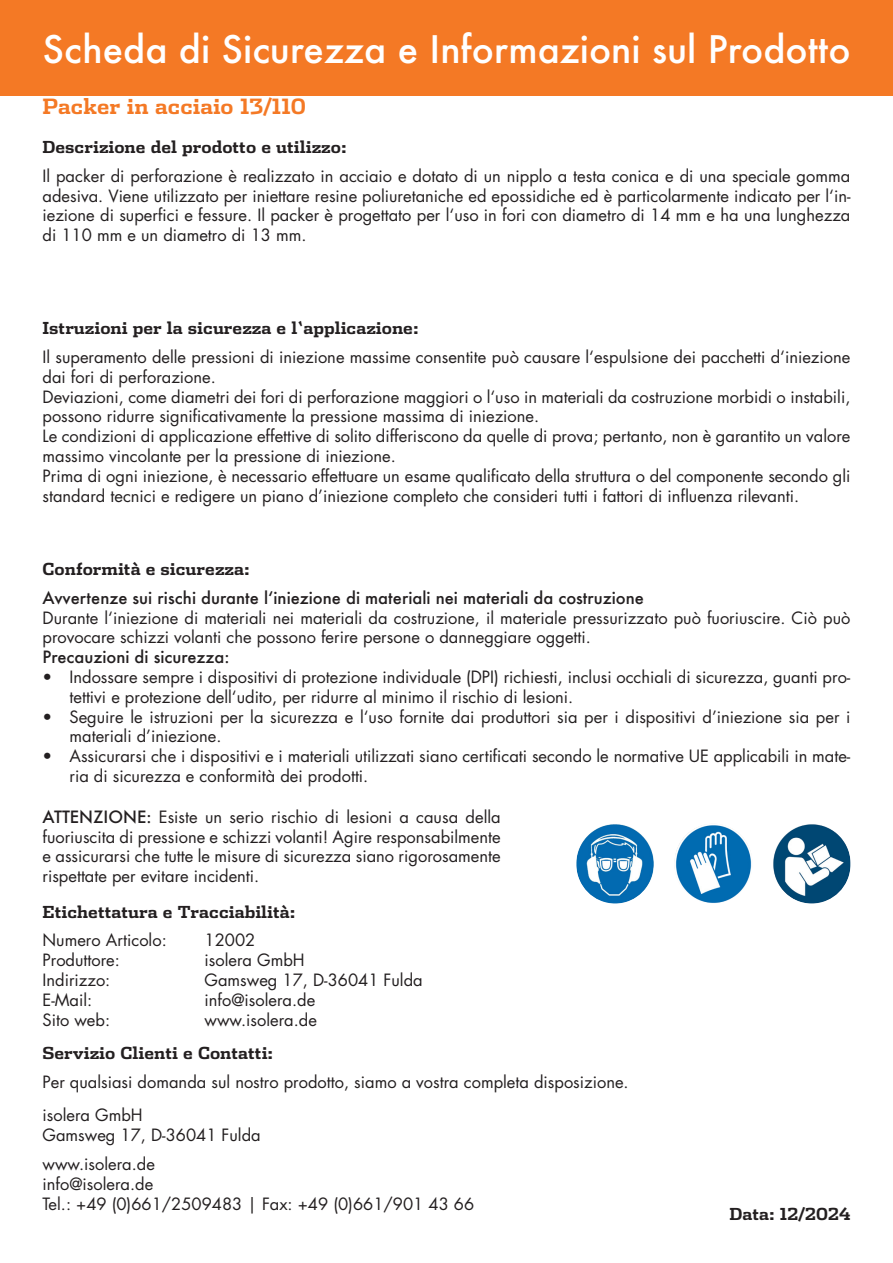
<style>
.page{position:relative;width:893px;height:1263px;background:#fff}
.page>*{position:absolute;margin:0;border:0;box-sizing:border-box;transform-origin:0 0}
.t1{font:500 36.9px "Futura";color:#fff}
.t2{font:700 21px "Dispatch";color:#f47925}
.t3{font:16.5px/19.8px "Futura Std";color:#231f20}
.t4{font:700 16.5px "Dispatch";color:#231f20}
.t5{font:500 16.5px "Futura";color:#231f20}
.s1{font-family:"Futura";font-weight:500}
</style>
<div class="page">
<div style="left:0;top:0;width:893px;height:96px;background:#f47925"></div>
<img style="left:576px;top:824px;width:78px;height:79px;border-radius:39px">
<img style="left:675px;top:824px;width:77px;height:79px;border-radius:39px">
<img style="left:773px;top:824px;width:77px;height:79px;border-radius:39px">
<h1 class="t1" style="left:43px;top:24px;width:809px">Scheda di Sicurezza e Informazioni sul Prodotto</h1>
<p class="t2" style="left:43px;top:92px;width:265px">Packer in acciaio 13/110</p>
<p class="t4" style="left:43px;top:135px;width:306px">Descrizione del prodotto e utilizzo:</p>
<p class="t3" style="left:43px;top:166px;width:809px;text-align:justify">Il packer di perforazione è realizzato in acciaio e dotato di un nipplo a testa conica e di una speciale gomma adesiva. Viene utilizzato per iniettare resine poliuretaniche ed epossidiche ed è particolarmente indicato per l‘in&shy;iezione di superfici e fessure. Il packer è progettato per l‘uso in fori con diametro di 14 mm e ha una lunghezza di 110 mm e un diametro di 13 mm.</p>
<p class="t4" style="left:43px;top:317px;width:378px">Istruzioni per la sicurezza e l‘applicazione:</p>
<p class="t3" style="left:43px;top:347px;width:809px">Il superamento delle pressioni di iniezione massime consentite può causare l‘espulsione dei pacchetti d‘iniezione dai fori di perforazione.<br>Deviazioni, come diametri dei fori di perforazione maggiori o l‘uso in materiali da costruzione morbidi o instabili, possono ridurre significativamente la pressione massima di iniezione.<br>Le condizioni di applicazione effettive di solito differiscono da quelle di prova; pertanto, non è garantito un valore massimo vincolante per la pressione di iniezione.<br>Prima di ogni iniezione, è necessario effettuare un esame qualificato della struttura o del componente secondo gli standard tecnici e redigere un piano d’iniezione completo che consideri tutti i fattori di influenza rilevanti.</p>
<p class="t4" style="left:43px;top:557px;width:209px">Conformità e sicurezza:</p>
<p class="t5" style="left:43px;top:586px;width:603px">Avvertenze sui rischi durante l‘iniezione di materiali nei materiali da costruzione</p>
<p class="t3" style="left:43px;top:608px;width:809px">Durante l‘iniezione di materiali nei materiali da costruzione, il materiale pressurizzato può fuoriuscire. Ciò può provocare schizzi volanti che possono ferire persone o danneggiare oggetti.</p>
<p class="t5" style="left:43px;top:646px;width:188px">Precauzioni di sicurezza:</p>
<p class="t3" style="left:70px;top:667px;width:782px;text-indent:-27px">• Indossare sempre i dispositivi di protezione individuale (DPI) richiesti, inclusi occhiali di sicurezza, guanti pro&shy;tettivi e protezione dell‘udito, per ridurre al minimo il rischio di lesioni.</p>
<p class="t3" style="left:70px;top:707px;width:782px;text-indent:-27px">• Seguire le istruzioni per la sicurezza e l‘uso fornite dai produttori sia per i dispositivi d’iniezione sia per i materiali d’iniezione.</p>
<p class="t3" style="left:70px;top:746px;width:782px;text-indent:-27px">• Assicurarsi che i dispositivi e i materiali utilizzati siano certificati secondo le normative UE applicabili in mate&shy;ria di sicurezza e conformità dei prodotti.</p>
<p class="t3" style="left:43px;top:807px;width:460px;text-align:justify"><span class="s1">ATTENZIONE:</span> Esiste un serio rischio di lesioni a causa della fuoriuscita di pressione e schizzi volanti! Agire responsabilmente e assicurarsi che tutte le misure di sicurezza siano rigorosamente rispettate per evitare incidenti.</p>
<p class="t4" style="left:43px;top:900px;width:255px">Etichettatura e Tracciabilità:</p>
<p class="t3" style="left:43px;top:931px;width:126px">Numero Articolo:</p>
<p class="t3" style="left:205px;top:931px;width:52px">12002</p>
<p class="t3" style="left:43px;top:950px;width:79px">Produttore:</p>
<p class="t3" style="left:205px;top:950px;width:102px">isolera GmbH</p>
<p class="t3" style="left:43px;top:970px;width:69px">Indirizzo:</p>
<p class="t3" style="left:205px;top:970px;width:220px">Gamsweg 17, D-36041 Fulda</p>
<p class="t3" style="left:43px;top:990px;width:51px">E-Mail:</p>
<p class="t3" style="left:205px;top:990px;width:112px">info@isolera.de</p>
<p class="t3" style="left:43px;top:1010px;width:69px">Sito web:</p>
<p class="t3" style="left:205px;top:1010px;width:114px">www.isolera.de</p>
<p class="t4" style="left:43px;top:1042px;width:232px">Servizio Clienti e Contatti:</p>
<p class="t3" style="left:43px;top:1065px;width:588px;line-height:33.5px">Per qualsiasi domanda sul nostro prodotto, siamo a vostra completa disposizione. isolera GmbH</p>
<p class="t3" style="left:43px;top:1121px;width:220px;line-height:28.8px">Gamsweg 17, D-36041 Fulda www.isolera.de</p>
<p class="t3" style="left:43px;top:1174px;width:433px">info@isolera.de<br>Tel.: +49 (0)661/2509483 | Fax: +49 (0)661/901 43 66</p>
<p class="t4" style="left:729px;top:1203px;width:122px">Data: 12/2024</p>
</div>
